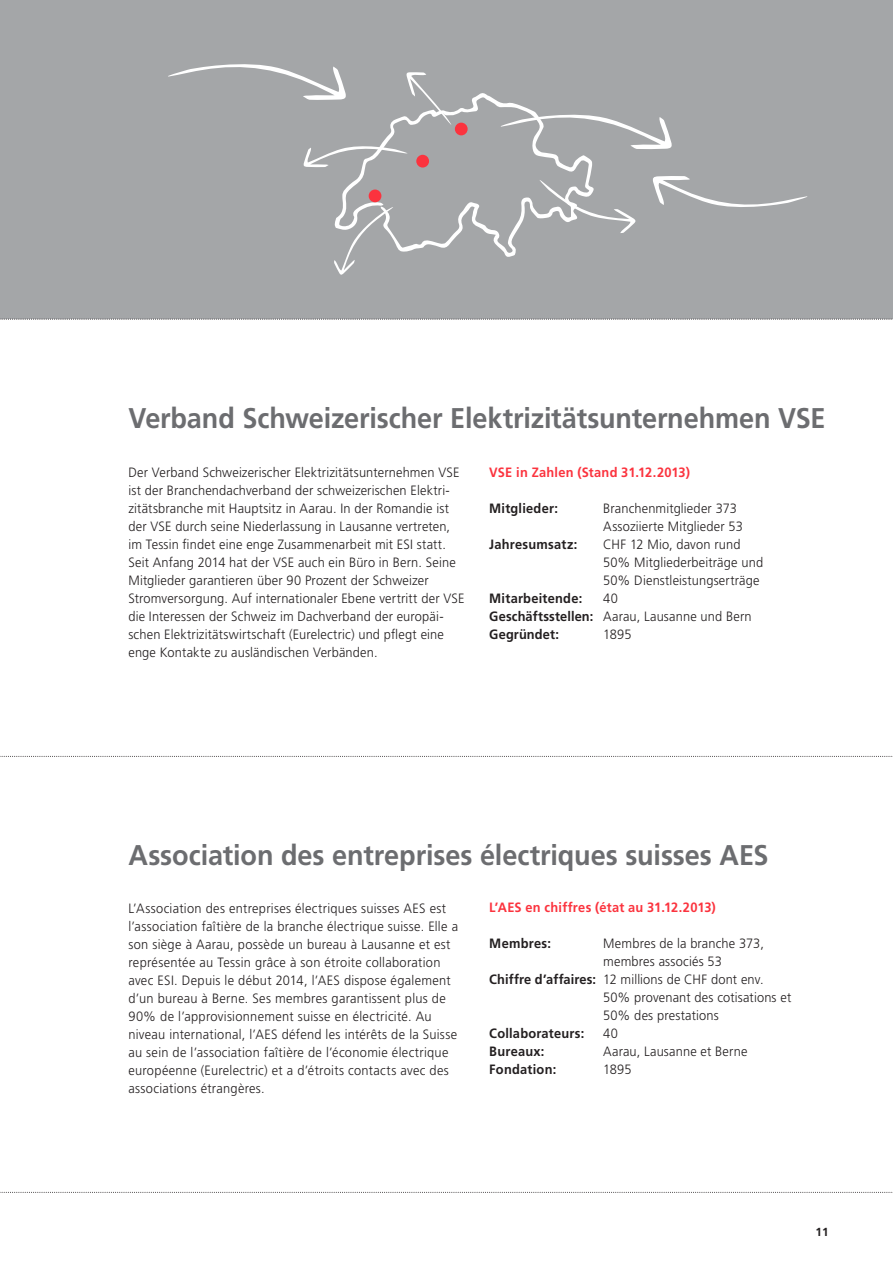
<style>
.page{position:relative;width:893px;height:1263px;background:#fff}
.page>*{position:absolute;margin:0;border:0;box-sizing:border-box;transform-origin:0 0}
.Frutiger_roman{font:700 28.5px "Frutiger";letter-spacing:-.005em;color:#6c6d70;scale:.95 1}
.Frutiger_roman-2{font:300 13.5px/18px "Frutiger";letter-spacing:.015em;color:#231f20;scale:.95 1}
.Frutiger_roman-3{font:700 13.5px "Frutiger";letter-spacing:.02em;color:#231f20;scale:.95 1}
.Frutiger_roman-4{font:700 13.5px "Frutiger";letter-spacing:.015em;color:#fb333e;scale:.95 1}
.t1{font:700 11.7px "Frutiger LT Std";color:#231f20}
.s1{font-weight:700}
</style>
<div class="page">
<svg style="left:0;top:756px;width:893px;height:1px"></svg>
<svg style="left:0;top:1192px;width:893px;height:1px"></svg>
<div style="left:0;top:0;width:893px;height:319px;background:#a4a6a8"></div>
<svg style="left:168px;top:64px;width:640px;height:211px"></svg>
<div style="left:455px;top:123px;width:13px;height:12px;background:#fb333e;border-radius:50%"></div>
<div style="left:416px;top:155px;width:13px;height:13px;background:#fb333e;border-radius:50%"></div>
<div style="left:369px;top:190px;width:12px;height:12px;background:#fb333e;border-radius:50%"></div>
<p class="Frutiger_roman" style="left:128px;top:401px;width:735px">Verband Schweizerischer Elektrizitätsunternehmen VSE</p>
<p class="Frutiger_roman-2" style="left:128px;top:463px;width:355px">Der Verband Schweizerischer Elektrizitätsunternehmen VSE ist der Branchendachverband der schweizerischen Elektri&shy;zitätsbranche mit Hauptsitz in Aarau. In der Romandie ist der VSE durch seine Niederlassung in Lausanne vertreten, im Tessin findet eine enge Zusammenarbeit mit ESI statt.<br>Seit Anfang 2014 hat der VSE auch ein Büro in Bern. Seine Mitglieder garantieren über 90 Prozent der Schweizer Stromversorgung. Auf internationaler Ebene vertritt der VSE die Interessen der Schweiz im Dachverband der europäi&shy;schen Elektrizitätswirtschaft (Eurelectric) und pflegt eine enge Kontakte zu ausländischen Verbänden.</p>
<p class="Frutiger_roman-4" style="left:489px;top:464px;width:213px">VSE in Zahlen (Stand 31.12.2013)</p>
<p class="Frutiger_roman-3" style="left:489px;top:500px;width:74px">Mitglieder:</p>
<p class="Frutiger_roman-2" style="left:603px;top:499px;width:142px">Branchenmitglieder 373</p>
<p class="Frutiger_roman-2" style="left:603px;top:517px;width:148px">Assoziierte Mitglieder 53</p>
<p class="Frutiger_roman-3" style="left:489px;top:536px;width:94px">Jahresumsatz:</p>
<p class="Frutiger_roman-2" style="left:603px;top:535px;width:146px">CHF 12 Mio, davon rund</p>
<p class="Frutiger_roman-2" style="left:603px;top:553px;width:170px">50% Mitgliederbeiträge und</p>
<p class="Frutiger_roman-2" style="left:603px;top:571px;width:166px">50% Dienstleistungserträge</p>
<p class="Frutiger_roman-3" style="left:489px;top:590px;width:99px">Mitarbeitende:</p>
<p class="Frutiger_roman-2" style="left:603px;top:589px;width:17px">40</p>
<p class="Frutiger_roman-2" style="left:489px;top:607px;width:278px"><span class="s1">Geschäftsstellen:</span> Aarau, Lausanne und Bern</p>
<p class="Frutiger_roman-3" style="left:489px;top:626px;width:75px">Gegründet:</p>
<p class="Frutiger_roman-2" style="left:603px;top:625px;width:31px">1895</p>
<p class="Frutiger_roman" style="left:128px;top:838px;width:675px">Association des entreprises électriques suisses AES</p>
<p class="Frutiger_roman-2" style="left:128px;top:899px;width:348px">L’Association des entreprises électriques suisses AES est l’association faîtière de la branche électrique suisse. Elle a son siège à Aarau, possède un bureau à Lausanne et est représentée au Tessin grâce à son étroite collaboration avec ESI. Depuis le début 2014, l’AES dispose également d’un bureau à Berne. Ses membres garantissent plus de 90% de l’approvisionnement suisse en électricité. Au niveau international, l’AES défend les intérêts de la Suisse au sein de l’association faîtière de l’économie électrique européenne (Eurelectric) et a d’étroits contacts avec des associations étrangères.</p>
<p class="Frutiger_roman-4" style="left:489px;top:900px;width:240px">L’AES en chiffres (état au 31.12.2013)</p>
<p class="Frutiger_roman-3" style="left:489px;top:936px;width:67px">Membres:</p>
<p class="Frutiger_roman-2" style="left:603px;top:935px;width:171px">Membres de la branche 373, membres associés 53</p>
<p class="Frutiger_roman-2" style="left:489px;top:971px;width:290px"><span class="s1">Chiffre d’affaires:</span> 12 millions de CHF dont env.</p>
<p class="Frutiger_roman-2" style="left:603px;top:989px;width:199px">50% provenant des cotisations et</p>
<p class="Frutiger_roman-2" style="left:603px;top:1007px;width:123px">50% des prestations</p>
<p class="Frutiger_roman-3" style="left:489px;top:1026px;width:102px">Collaborateurs:</p>
<p class="Frutiger_roman-2" style="left:603px;top:1025px;width:17px">40</p>
<p class="Frutiger_roman-3" style="left:489px;top:1044px;width:60px">Bureaux:</p>
<p class="Frutiger_roman-2" style="left:603px;top:1043px;width:153px">Aarau, Lausanne et Berne</p>
<p class="Frutiger_roman-3" style="left:489px;top:1062px;width:72px">Fondation:</p>
<p class="Frutiger_roman-2" style="left:603px;top:1061px;width:31px">1895</p>
<p class="t1" style="left:815px;top:1224px;width:15px">11</p>
</div>
